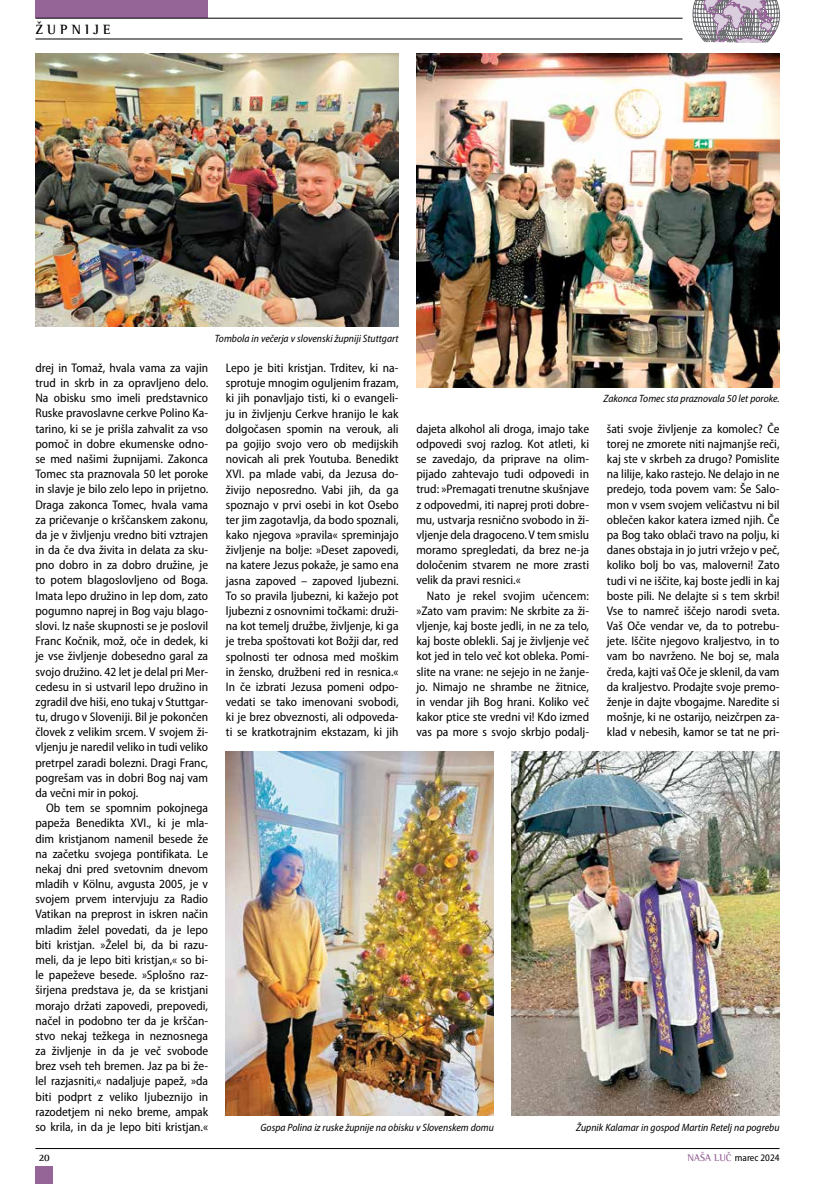
<style>
.page{position:relative;width:815px;height:1184px;background:#fff}
.page>*{position:absolute;margin:0;border:0;box-sizing:border-box;transform-origin:0 0}
.t1{font:700 13.75px "Rotis SI Semi Serif";letter-spacing:.3em;color:#000}
.t2{font:semi-condensed 12.5px/15.1px "Myriad Pro";color:#000;text-align:justify}
.t3{font:italic semi-condensed 10.62px "Myriad Pro";color:#000}
.t4{font:semi-condensed 10px "Myriad Pro";color:#000}
.t5{font:700 10px "Rotis SI Semi Serif";color:#000}
.s1{font-family:"Rotis SI Semi Serif";font-weight:700;font-stretch:normal;color:#956597}
</style>
<div class="page">
<hr style="left:35px;top:1148px;width:745px;height:1px;background:#000">
<div style="left:35px;top:0;width:173px;height:18px;background:#956597"></div>
<div style="left:35px;top:1166px;width:18px;height:17px;background:#956597"></div>
<hr style="left:35px;top:39px;width:648px;height:1px;background:#000">
<hr style="left:35px;top:18px;width:648px;height:1px;background:#000">
<svg style="left:692px;top:0;width:88px;height:43px;background:#b0a6b3"></svg>
<img style="left:35px;top:53px;width:364px;height:273px">
<img style="left:226px;top:751px;width:268px;height:364px">
<img style="left:416px;top:53px;width:363px;height:334px">
<img style="left:512px;top:751px;width:268px;height:364px">
<p class="t1" style="left:35px;top:21px;width:77px">ŽUPNIJE</p>
<p class="t3" style="left:215px;top:332px;width:185px">Tombola in večerja v slovenski župniji Stuttgart</p>
<p class="t2" style="left:35px;top:360px;width:174px">drej in Tomaž, hvala vama za vajin trud in skrb in za opravljeno delo.<br>Na obisku smo imeli predstavnico Ruske pravoslavne cerkve Polino Ka&shy;tarino, ki se je prišla zahvalit za vso pomoč in dobre ekumenske odno&shy;se med našimi župnijami. Zakonca Tomec sta praznovala 50 let poroke in slavje je bilo zelo lepo in prijetno.<br>Draga zakonca Tomec, hvala vama za pričevanje o krščanskem zakonu, da je v življenju vredno biti vztrajen in da če dva živita in delata za sku&shy;pno dobro in za dobro družine, je to potem blagoslovljeno od Boga.<br>Imata lepo družino in lep dom, zato pogumno naprej in Bog vaju blago&shy;slovi. Iz naše skupnosti se je poslovil Franc Kočnik, mož, oče in dedek, ki je vse življenje dobesedno garal za svojo družino. 42 let je delal pri Mer&shy;cedesu in si ustvaril lepo družino in zgradil dve hiši, eno tukaj v Stuttgar&shy;tu, drugo v Sloveniji. Bil je pokončen človek z velikim srcem. V svojem ži&shy;vljenju je naredil veliko in tudi veliko pretrpel zaradi bolezni. Dragi Franc, pogrešam vas in dobri Bog naj vam da večni mir in pokoj.</p>
<p class="t2" style="left:35px;top:800px;width:174px;text-indent:11px">Ob tem se spomnim pokojnega papeža Benedikta XVI., ki je mla&shy;dim kristjanom namenil besede že na začetku svojega pontifikata. Le nekaj dni pred svetovnim dnevom mladih v Kölnu, avgusta 2005, je v svojem prvem intervjuju za Radio Vatikan na preprost in iskren način mladim želel povedati, da je lepo biti kristjan. »Želel bi, da bi razu&shy;meli, da je lepo biti kristjan,« so bi&shy;le papeževe besede. »Splošno raz&shy;širjena predstava je, da se kristjani morajo držati zapovedi, prepovedi, načel in podobno ter da je krščan&shy;stvo nekaj težkega in neznosnega za življenje in da je več svobode brez vseh teh bremen. Jaz pa bi že&shy;lel razjasniti,« nadaljuje papež, »da biti podprt z veliko ljubeznijo in razodetjem ni neko breme, ampak so krila, in da je lepo biti kristjan.«</p>
<p class="t2" style="left:226px;top:360px;width:174px">Lepo je biti kristjan. Trditev, ki na&shy;sprotuje mnogim oguljenim frazam, ki jih ponavljajo tisti, ki o evangeli&shy;ju in življenju Cerkve hranijo le kak dolgočasen spomin na verouk, ali pa gojijo svojo vero ob medijskih novicah ali prek Youtuba. Benedikt XVI. pa mlade vabi, da Jezusa do&shy;živijo neposredno. Vabi jih, da ga spoznajo v prvi osebi in kot Osebo ter jim zagotavlja, da bodo spoznali, kako njegova »pravila« spreminjajo življenje na bolje: »Deset zapovedi, na katere Jezus pokaže, je samo ena jasna zapoved – zapoved ljubezni.<br>To so pravila ljubezni, ki kažejo pot ljubezni z osnovnimi točkami: druži&shy;na kot temelj družbe, življenje, ki ga je treba spoštovati kot Božji dar, red spolnosti ter odnosa med moškim in žensko, družbeni red in resnica.« In če izbrati Jezusa pomeni odpo&shy;vedati se tako imenovani svobodi, ki je brez obveznosti, ali odpoveda&shy;ti se kratkotrajnim ekstazam, ki jih</p>
<p class="t2" style="left:416px;top:421px;width:174px">dajeta alkohol ali droga, imajo take odpovedi svoj razlog. Kot atleti, ki se zavedajo, da priprave na olim&shy;pijado zahtevajo tudi odpovedi in trud: »Premagati trenutne skušnjave z odpovedmi, iti naprej proti dobre&shy;mu, ustvarja resnično svobodo in ži&shy;vljenje dela dragoceno. V tem smislu moramo spregledati, da brez ne-ja določenim stvarem ne more zrasti velik da pravi resnici.«</p>
<p class="t2" style="left:416px;top:588px;width:174px;text-indent:11px">Nato je rekel svojim učencem: »Zato vam pravim: Ne skrbite za ži&shy;vljenje, kaj boste jedli, in ne za telo, kaj boste oblekli. Saj je življenje več kot jed in telo več kot obleka. Pomi&shy;slite na vrane: ne sejejo in ne žanje&shy;jo. Nimajo ne shrambe ne žitnice, in vendar jih Bog hrani. Koliko več kakor ptice ste vredni vi! Kdo izmed vas pa more s svojo skrbjo podalj-</p>
<p class="t3" style="left:604px;top:393px;width:177px">Zakonca Tomec sta praznovala 50 let poroke.</p>
<p class="t2" style="left:607px;top:421px;width:174px">šati svoje življenje za komolec? Če torej ne zmorete niti najmanjše reči, kaj ste v skrbeh za drugo? Pomislite na lilije, kako rastejo. Ne delajo in ne predejo, toda povem vam: Še Salo&shy;mon v vsem svojem veličastvu ni bil oblečen kakor katera izmed njih. Če pa Bog tako oblači travo na polju, ki danes obstaja in jo jutri vržejo v peč, koliko bolj bo vas, maloverni! Zato tudi vi ne iščite, kaj boste jedli in kaj boste pili. Ne delajte si s tem skrbi!<br>Vse to namreč iščejo narodi sveta.<br>Vaš Oče vendar ve, da to potrebu&shy;jete. Iščite njegovo kraljestvo, in to vam bo navrženo. Ne boj se, mala čreda, kajti vaš Oče je sklenil, da vam da kraljestvo. Prodajte svoje premo&shy;ženje in dajte vbogajme. Naredite si mošnje, ki ne ostarijo, neizčrpen za&shy;klad v nebesih, kamor se tat ne pri-</p>
<p class="t3" style="left:261px;top:1121px;width:235px">Gospa Polina iz ruske župnije na obisku v Slovenskem domu</p>
<p class="t3" style="left:576px;top:1121px;width:205px">Župnik Kalamar in gospod Martin Retelj na pogrebu</p>
<p class="t5" style="left:39px;top:1151px;width:13px">20</p>
<p class="t4" style="left:687px;top:1152px;width:94px"><span class="s1">NAŠA LUČ</span> marec 2024</p>
</div>
